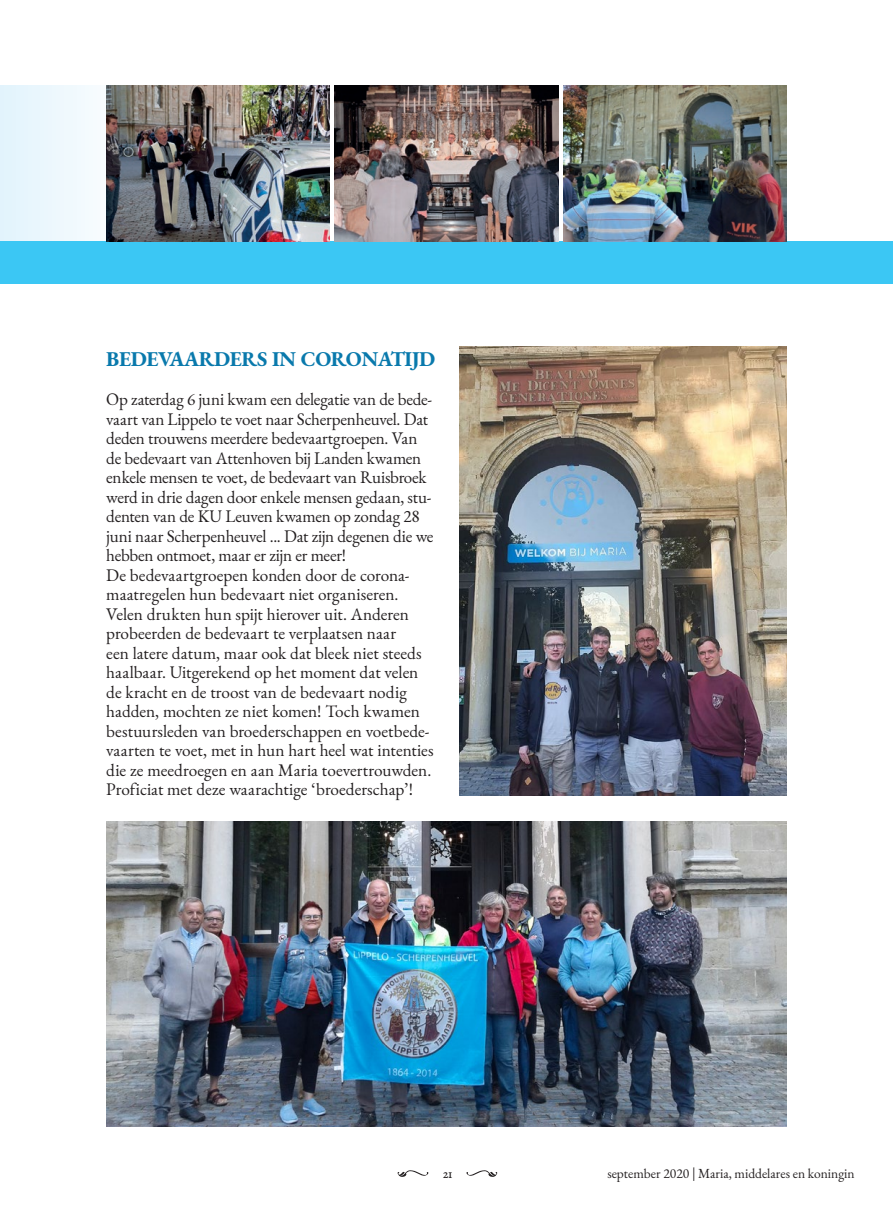
<style>
.page{position:relative;width:893px;height:1212px;background:#fff}
.page>*{position:absolute;margin:0;border:0;box-sizing:border-box;transform-origin:0 0}
.t1{font:700 21px "EB Garamond";letter-spacing:-.02em;color:#0979ac}
.t2{font:17.25px/19.5px "EB Garamond";letter-spacing:-.005em;color:#231f20}
.t3{font:13.5px "EB Garamond";color:#231f20}
.t4{font:13.5px "EB Garamond 08";color:#231f20}
</style>
<div class="page">
<div style="left:0;top:85px;width:129px;height:157px;background:#edf8fd"></div>
<div style="left:0;top:242px;width:893px;height:42px;background:#3bc7f4"></div>
<img style="left:106px;top:821px;width:681px;height:306px">
<img style="left:459px;top:346px;width:328px;height:449px">
<svg style="left:397px;top:1170px;width:31px;height:7px"></svg>
<svg style="left:466px;top:1170px;width:31px;height:7px"></svg>
<img style="left:106px;top:85px;width:223px;height:157px">
<img style="left:335px;top:85px;width:223px;height:157px">
<img style="left:563px;top:85px;width:224px;height:157px">
<p class="t1" style="left:106px;top:344px;width:330px">BEDEVAARDERS IN CORONATIJD</p>
<p class="t2" style="left:106px;top:390px;width:329px">Op zaterdag 6 juni kwam een delegatie van de bede&shy;vaart van Lippelo te voet naar Scherpenheuvel. Dat deden trouwens meerdere bedevaartgroepen. Van de bedevaart van Attenhoven bij Landen kwamen enkele mensen te voet, de bedevaart van Ruisbroek werd in drie dagen door enkele mensen gedaan, stu&shy;denten van de KU Leuven kwamen op zondag 28 juni naar Scherpenheuvel ... Dat zijn degenen die we hebben ontmoet, maar er zijn er meer!<br>De bedevaartgroepen konden door de corona&shy;maatregelen hun bedevaart niet organiseren.<br>Velen drukten hun spijt hierover uit. Anderen probeerden de bedevaart te verplaatsen naar<br>een latere datum, maar ook dat bleek niet steeds haalbaar. Uitgerekend op het moment dat velen de kracht en de troost van de bedevaart nodig hadden, mochten ze niet komen! Toch kwamen bestuursleden van broederschappen en voetbede&shy;vaarten te voet, met in hun hart heel wat intenties die ze meedroegen en aan Maria toevertrouwden.<br>Proficiat met deze waarachtige ‘broederschap’!</p>
<p class="t4" style="left:443px;top:1165px;width:11px">21</p>
<p class="t3" style="left:607px;top:1165px;width:249px">september 2020 | Maria, middelares en koningin</p>
</div>
